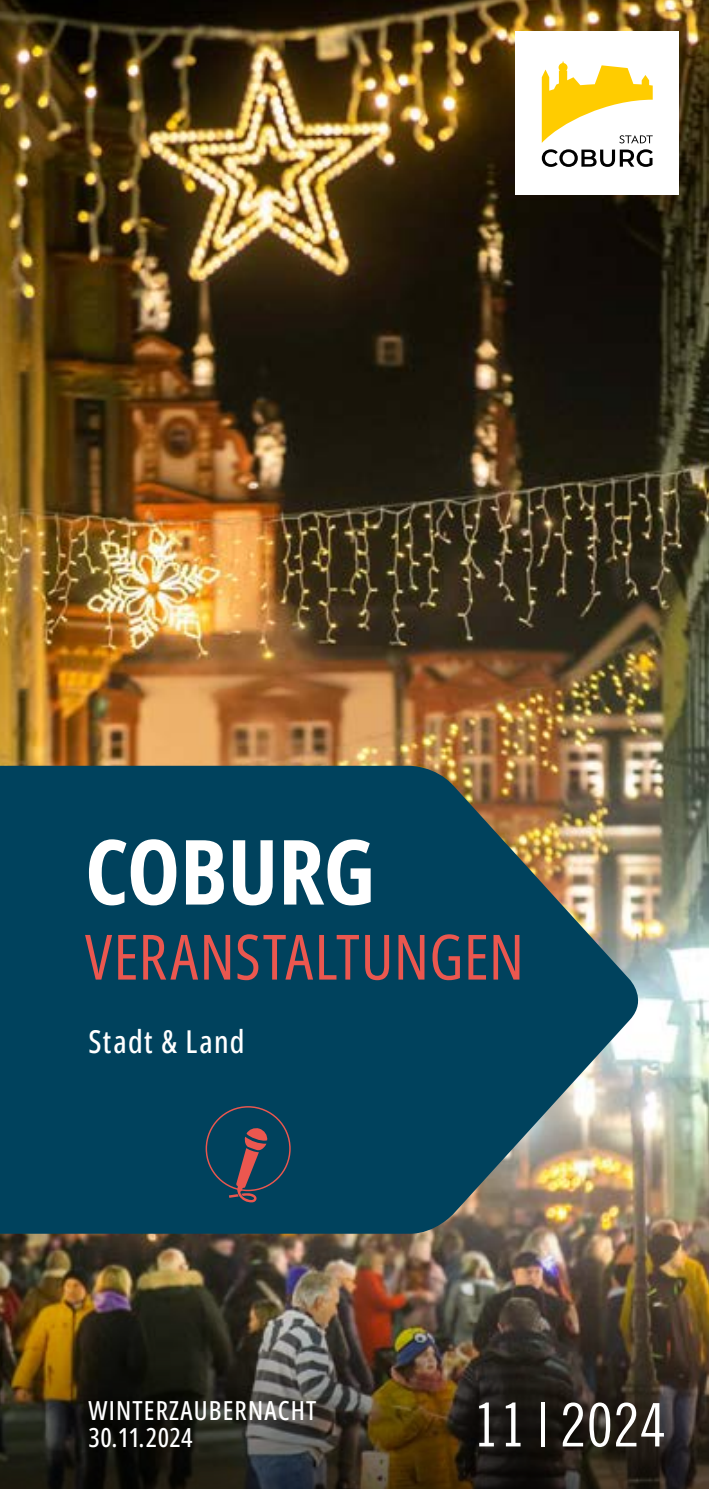
<style>
.page{position:relative;width:709px;height:1489px;background:#fff}
.page>*{position:absolute;margin:0;border:0;box-sizing:border-box;transform-origin:0 0}
.t1{font:700 90px "Open Sans Condensed";color:#fff}
.t2{font:62.5px "Open Sans Condensed";letter-spacing:.01em;color:#eb574f}
.t3{font:60px "Trade Gothic LT Cond Eighteen";color:#fff}
.t4{font:500 31.5px "Open Sans Condensed";color:#fff}
.t5{font:500 26.25px/27.5px "Open Sans Condensed";letter-spacing:.045em;color:#fff}
.s1{font-family:"Trade Gothic LT";font-weight:300}
</style>
<div class="page">
<img style="left:0;top:0;width:709px;height:1247px">
<svg style="left:0;top:765px;width:648px;height:468px;background:#1e5162"></svg>
<svg style="left:229px;top:1127px;width:39px;height:75px;background:#4a4858"></svg>
<div style="left:515px;top:32px;width:163px;height:163px;background:#fff"></div>
<svg style="left:542px;top:61px;width:110px;height:82px"></svg>
<svg style="left:542px;top:149px;width:110px;height:18px"></svg>
<img style="left:0;top:1247px;width:709px;height:241px">
<h1 class="t1" style="left:85px;top:810px;width:292px">COBURG</h1>
<h2 class="t2" style="left:85px;top:914px;width:440px">VERANSTALTUNGEN</h2>
<p class="t4" style="left:89px;top:1020px;width:157px">STADT &amp; LAND</p>
<p class="t5" style="left:89px;top:1395px;width:229px">WINTERZAUBERNACHT<br>30.11.2024</p>
<h3 class="t3" style="left:473px;top:1389px;width:195px">11 <span class="s1">|</span> 2024</h3>
</div>
